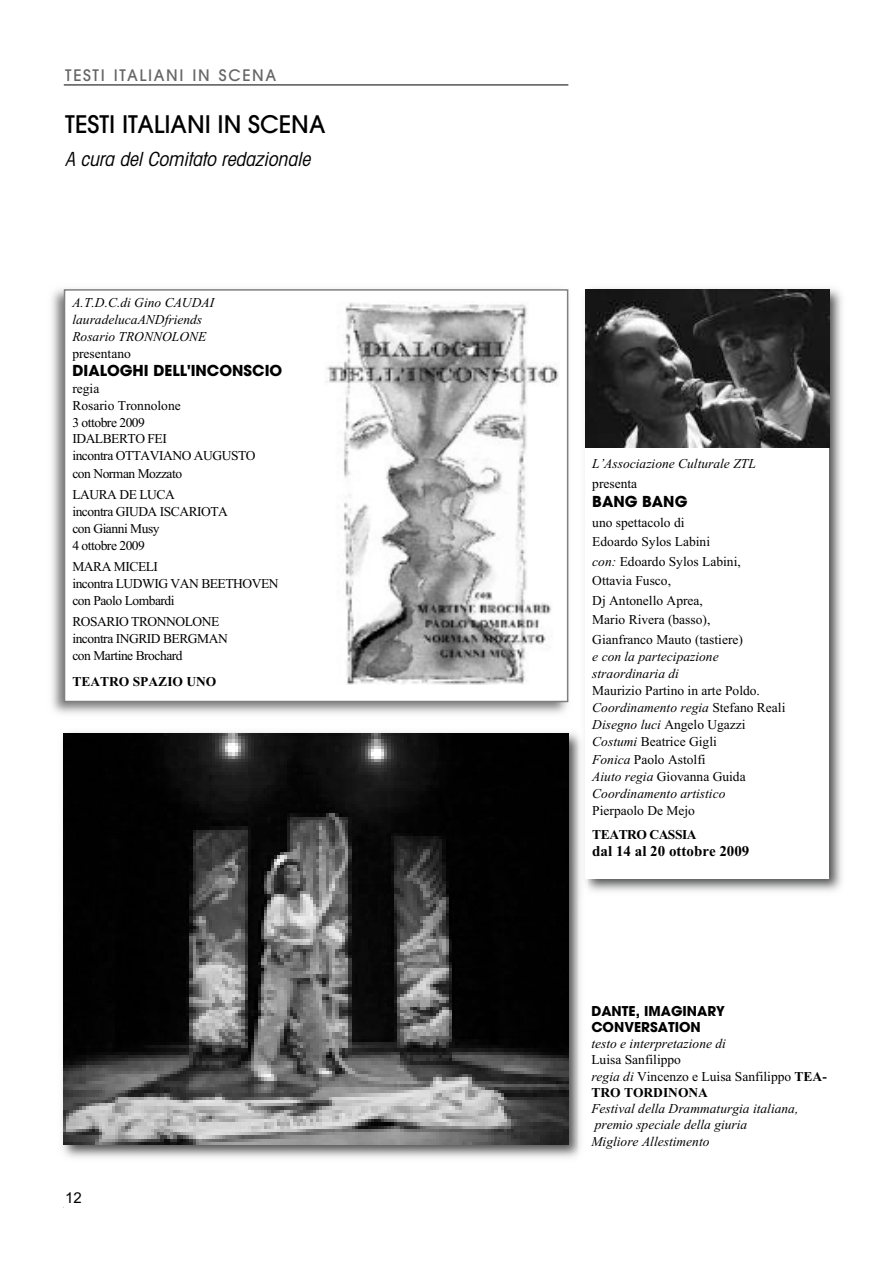
<style>
.page{position:relative;width:893px;height:1263px;background:#fff}
.page>*{position:absolute;margin:0;border:0;box-sizing:border-box;transform-origin:0 0}
.t1{font:500 24px "Avant Garde";color:#000}
.t2{font:italic condensed 19.5px "Avant Garde";color:#000}
.t3{font:500 15.75px "Avant Garde";letter-spacing:.105em;color:#666}
.t4{font:700 15px "Avant Garde";color:#000}
.t5{font:15px "Times New Roman PS Bold MT OTF";color:#000}
.t6{font:15px "Arial";color:#000}
.t7{font:13.5px/19.5px "Times New Roman";color:#000}
.t8{font:13.5px/17.1px "Times New Roman";letter-spacing:-.035em;color:#000}
.t9{font:13.5px/16.2px "Times New Roman PS Italic MT OTF";color:#000}
.t10{font:italic 13.5px/17.1px "Times New Roman";color:#000}
.t11{font:13.5px "Times New Roman PS Bold MT OTF";color:#000}
.t12{font:700 13.5px/16.2px "Avant Garde";color:#000}
.t13{font:13.5px "Times New Roman PS Bold MT OTF";letter-spacing:-.035em;color:#000}
.s1{font-family:"Times New Roman PS Italic MT OTF"}
.s2{font-family:"Times New Roman"}
.s3{font-family:"Times New Roman PS Bold MT OTF"}
</style>
<div class="page">
<hr style="left:64px;top:85px;width:504px;height:1px;background:#000">
<img style="left:52px;top:289px;width:517px;height:425px">
<div style="left:65px;top:291px;width:502px;height:410px;background:#fff"></div>
<div style="left:64px;top:289px;width:504px;height:413px;border:2px solid #808080"></div>
<img style="left:326px;top:302px;width:233px;height:382px">
<img style="left:62px;top:732px;width:517px;height:426px">
<img style="left:64px;top:733px;width:504px;height:412px">
<img style="left:579px;top:288px;width:263px;height:610px">
<div style="left:585px;top:289px;width:244px;height:589px;background:#fff"></div>
<img style="left:585px;top:289px;width:244px;height:158px">
<p class="t3" style="left:65px;top:65px;width:212px">TESTI ITALIANI IN SCENA</p>
<h1 class="t1" style="left:65px;top:109px;width:262px">TESTI ITALIANI IN SCENA</h1>
<h2 class="t2" style="left:65px;top:147px;width:251px">A cura del Comitato redazionale</h2>
<p class="t10" style="left:72px;top:294px;width:143px">A.T.D.C.di Gino CAUDAI lauradelucaANDfriends<br>Rosario TRONNOLONE</p>
<p class="t7" style="left:72px;top:344px;width:60px">presentano</p>
<p class="t4" style="left:72px;top:360px;width:211px">DIALOGHI DELL'INCONSCIO</p>
<p class="t8" style="left:72px;top:379px;width:185px">regia<br>Rosario Tronnolone<br>3 ottobre 2009<br>IDALBERTO FEI<br>incontra OTTAVIANO AUGUSTO con Norman Mozzato</p>
<p class="t8" style="left:72px;top:485px;width:157px">LAURA DE LUCA<br>incontra GIUDA ISCARIOTA con Gianni Musy<br>4 ottobre 2009</p>
<p class="t8" style="left:72px;top:557px;width:208px">MARA MICELI<br>incontra LUDWIG VAN BEETHOVEN con Paolo Lombardi</p>
<p class="t8" style="left:72px;top:613px;width:157px">ROSARIO TRONNOLONE incontra INGRID BERGMAN con Martine Brochard</p>
<p class="t11" style="left:72px;top:672px;width:146px">TEATRO SPAZIO UNO</p>
<p class="t6" style="left:65px;top:1189px;width:18px">12</p>
<p class="t10" style="left:592px;top:455px;width:165px">L’Associazione Culturale ZTL</p>
<p class="t7" style="left:592px;top:473px;width:46px">presenta</p>
<p class="t4" style="left:592px;top:492px;width:97px">BANG BANG</p>
<p class="t7" style="left:592px;top:512px;width:152px">uno spettacolo di<br>Edoardo Sylos Labini<br><span class="s1">con:</span> Edoardo Sylos Labini,<br>Ottavia Fusco,<br>Dj Antonello Aprea,<br>Mario Rivera (basso),<br>Gianfranco Mauto (tastiere)</p>
<p class="t9" style="left:592px;top:648px;width:128px;line-height:17.1px">e con la partecipazione straordinaria di</p>
<p class="t7" style="left:592px;top:681px;width:169px">Maurizio Partino in arte Poldo.</p>
<p class="t9" style="left:592px;top:699px;width:195px">Coordinamento regia <span class="s2">Stefano Reali</span></p>
<p class="t7" style="left:592px;top:716px;width:155px;line-height:17.1px"><span class="s1">Disegno luci</span> Angelo Ugazzi<br><span class="s1">Costumi</span> Beatrice Gigli<br><span class="s1">Fonica</span> Paolo Astolfi<br><span class="s1">Aiuto regia</span> Giovanna Guida</p>
<p class="t9" style="left:592px;top:785px;width:135px">Coordinamento artistico</p>
<p class="t7" style="left:592px;top:800px;width:104px">Pierpaolo De Mejo</p>
<p class="t13" style="left:592px;top:825px;width:106px">TEATRO CASSIA</p>
<p class="t5" style="left:592px;top:840px;width:159px">dal 14 al 20 ottobre 2009</p>
<p class="t12" style="left:591px;top:1003px;width:135px">DANTE, IMAGINARY<br>CONVERSATION</p>
<p class="t9" style="left:591px;top:1035px;width:136px">testo e interpretazione di</p>
<p class="t7" style="left:591px;top:1052px;width:237px;line-height:16.2px">Luisa Sanfilippo<br><span class="s1">regia di</span> Vincenzo e Luisa Sanfilippo <span class="s3">TEA-</span></p>
<p class="t11" style="left:591px;top:1083px;width:118px">TRO TORDINONA</p>
<p class="t9" style="left:591px;top:1100px;width:208px">Festival della Drammaturgia italiana, premio speciale della giuria<br>Migliore Allestimento</p>
</div>
